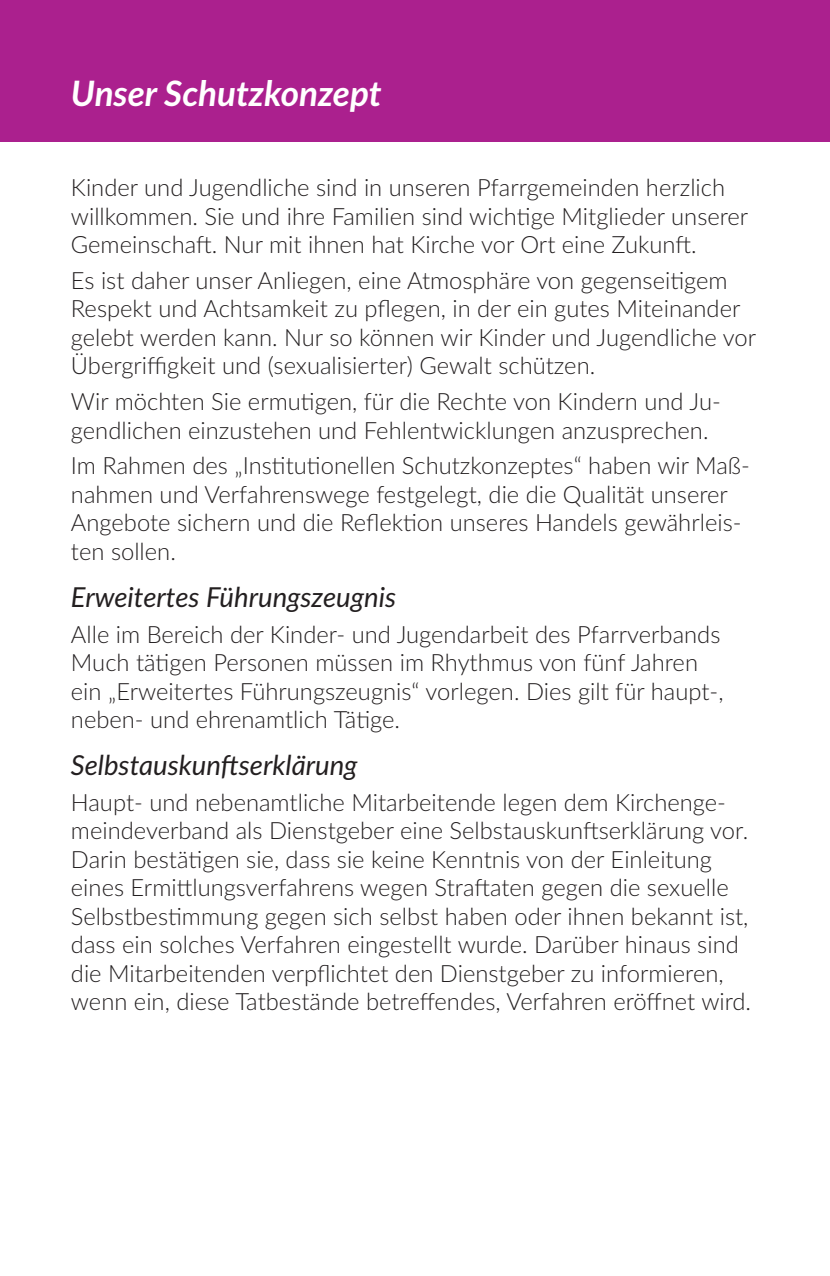
<style>
.page{position:relative;width:830px;height:1276px;background:#fff}
.page>*{position:absolute;margin:0;border:0;box-sizing:border-box;transform-origin:0 0}
.t1{font:italic 700 35px "Lato";color:#fff}
.t2{font:italic 27.5px "Lato";color:#231f20}
.t3{font:300 23.75px/28.5px "Lato";color:#231f20}
</style>
<div class="page">
<div style="left:0;top:0;width:829px;height:141px;background:#ab208e"></div>
<h1 class="t1" style="left:71px;top:68px;width:312px">Unser Schutzkonzept</h1>
<p class="t3" style="left:71px;top:173px;width:678px">Kinder und Jugendliche sind in unseren Pfarrgemeinden herzlich willkommen. Sie und ihre Familien sind wichtige Mitglieder unserer<br>Gemeinschaft. Nur mit ihnen hat Kirche vor Ort eine Zukunft.</p>
<p class="t3" style="left:71px;top:265px;width:686px">Es ist daher unser Anliegen, eine Atmosphäre von gegenseitigem Respekt und Achtsamkeit zu pflegen, in der ein gutes Miteinander gelebt werden kann. Nur so können wir Kinder und Jugendliche vor Übergriffigkeit und (sexualisierter) Gewalt schützen.</p>
<p class="t3" style="left:71px;top:386px;width:651px">Wir möchten Sie ermutigen, für die Rechte von Kindern und Ju&shy;gendlichen einzustehen und Fehlentwicklungen anzusprechen.</p>
<p class="t3" style="left:71px;top:450px;width:680px">Im Rahmen des „Institutionellen Schutzkonzeptes“ haben wir Maß&shy;nahmen und Verfahrenswege festgelegt, die die Qualität unserer Angebote sichern und die Reflektion unseres Handels gewährleis&shy;ten sollen.</p>
<p class="t2" style="left:71px;top:577px;width:326px">Erweitertes Führungszeugnis</p>
<p class="t3" style="left:71px;top:619px;width:653px">Alle im Bereich der Kinder- und Jugendarbeit des Pfarrverbands Much tätigen Personen müssen im Rhythmus von fünf Jahren ein „Erweitertes Führungszeugnis“ vorlegen. Dies gilt für haupt-, neben- und ehrenamtlich Tätige.</p>
<p class="t2" style="left:71px;top:745px;width:288px">Selbstauskunftserklärung</p>
<p class="t3" style="left:71px;top:787px;width:681px">Haupt- und nebenamtliche Mitarbeitende legen dem Kirchenge&shy;meindeverband als Dienstgeber eine Selbstauskunftserklärung vor.<br>Darin bestätigen sie, dass sie keine Kenntnis von der Einleitung eines Ermittlungsverfahrens wegen Straftaten gegen die sexuelle Selbstbestimmung gegen sich selbst haben oder ihnen bekannt ist, dass ein solches Verfahren eingestellt wurde. Darüber hinaus sind die Mitarbeitenden verpflichtet den Dienstgeber zu informieren, wenn ein, diese Tatbestände betreffendes, Verfahren eröffnet wird.</p>
</div>
